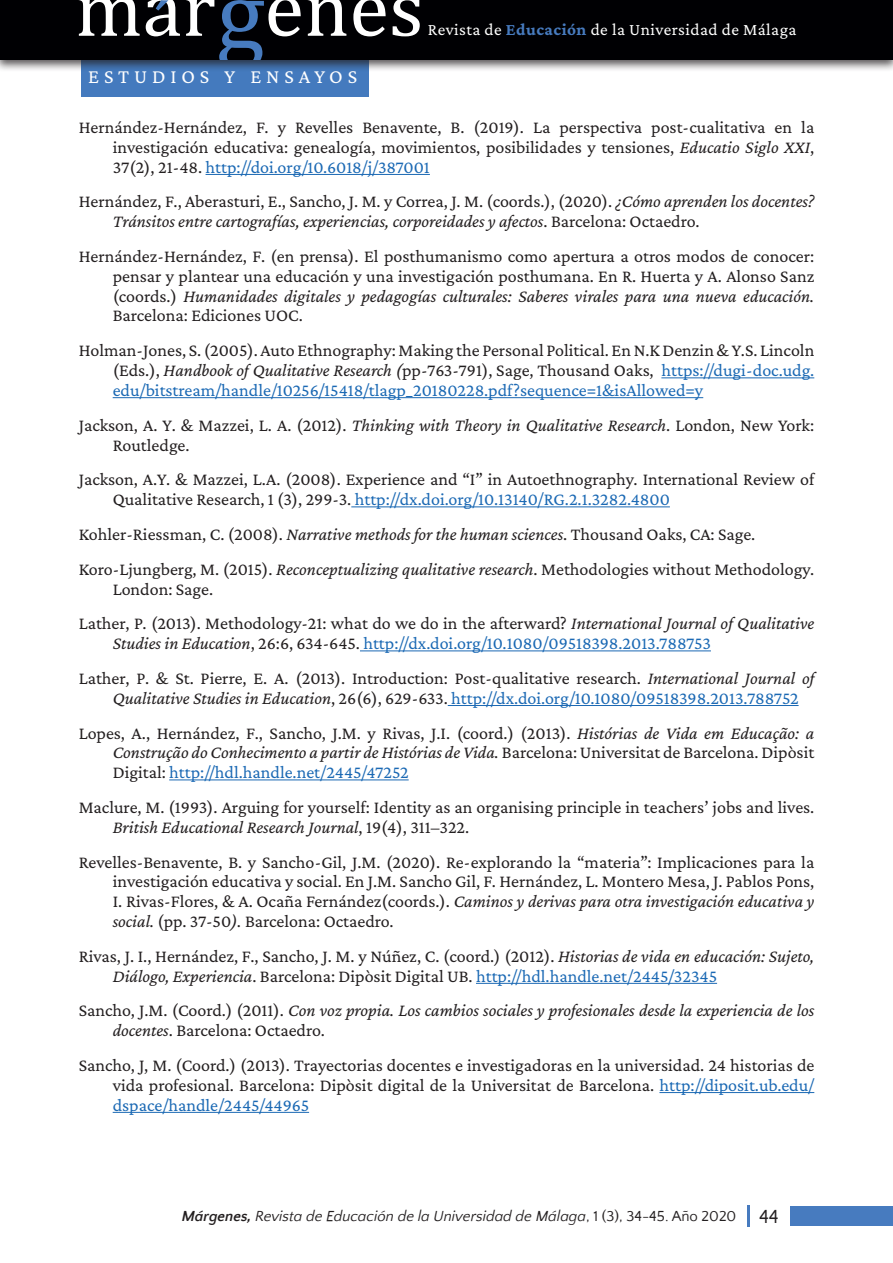
<style>
.page{position:relative;width:893px;height:1263px;background:#fff}
.page>*{position:absolute;margin:0;border:0;box-sizing:border-box;transform-origin:0 0}
.t1{font:20.25px "Crimson Pro";letter-spacing:.24em;color:#fff}
.t2{font:18px/19.8px "Crimson Pro";color:#231f20}
.t3{font:italic 18px/19.8px "Crimson Pro";color:#231f20}
.t4{font:17.25px "Crimson Pro";letter-spacing:.025em;color:#fff}
.t5{font:italic 15px "Quattrocento Sans";color:#231f20}
.s1{font-weight:700;color:#477bbf}
.s2{font-style:italic}
.s3{color:#1b69b4}
.s4{font-style:normal}
.s5{font-style:normal;color:#1b69b4}
.s6{font-weight:700}
.s7{font-style:normal;font-size:19.5px}
</style>
<div class="page">
<div style="left:81px;top:55px;width:288px;height:42px;background:#447abe"></div>
<div style="left:0;top:0;width:893px;height:72px;background:#231f20;opacity:.75"></div>
<div style="left:0;top:0;width:893px;height:60px;background:#000003"></div>
<svg style="left:78px;top:0;width:62px;height:36px"></svg>
<svg style="left:307px;top:0;width:39px;height:36px"></svg>
<svg style="left:353px;top:0;width:33px;height:36px"></svg>
<svg style="left:393px;top:0;width:27px;height:36px"></svg>
<svg style="left:146px;top:0;width:155px;height:59px"></svg>
<hr style="left:747px;top:1205px;width:3px;height:22px;background:#477bbf">
<div style="left:791px;top:1206px;width:102px;height:20px;background:#477bbf"></div>
<hr style="left:206px;top:174px;width:224px;height:1px;background:#1b69b4">
<hr style="left:661px;top:377px;width:153px;height:1px;background:#1b69b4">
<hr style="left:113px;top:397px;width:590px;height:1px;background:#1b69b4">
<hr style="left:351px;top:506px;width:319px;height:1px;background:#1b69b4">
<hr style="left:360px;top:650px;width:351px;height:1px;background:#1b69b4">
<hr style="left:448px;top:705px;width:351px;height:1px;background:#1b69b4">
<hr style="left:169px;top:779px;width:240px;height:1px;background:#1b69b4">
<hr style="left:476px;top:983px;width:241px;height:1px;background:#1b69b4">
<hr style="left:659px;top:1092px;width:155px;height:1px;background:#1b69b4">
<hr style="left:113px;top:1112px;width:196px;height:1px;background:#1b69b4">
<p class="t1" style="left:88px;top:64px;width:270px">ESTUDIOS Y ENSAYOS</p>
<p class="t4" style="left:428px;top:18px;width:370px">Revista de <span class="s1">Educación</span> de la Universidad de Málaga</p>
<p class="t2" style="left:113px;top:117px;width:703px;text-align:justify;text-indent:-34px">Hernández-Hernández, F. y Revelles Benavente, B. (2019). La perspectiva post-cualitativa en la investigación educativa: genealogía, movimientos, posibilidades y tensiones, <span class="s2">Educatio Siglo XXI</span>, 37(2), 21-48. <span class="s3">http://doi.org/10.6018/j/387001</span></p>
<p class="t2" style="left:113px;top:191px;width:703px;text-indent:-34px">Hernández, F., Aberasturi, E., Sancho, J. M. y Correa, J. M. (coords.), (2020). <span class="s2">¿Cómo aprenden los docentes?<br>Tránsitos entre cartografías, experiencias, corporeidades y afectos</span>. Barcelona: Octaedro.</p>
<p class="t2" style="left:113px;top:246px;width:703px;text-align:justify;text-indent:-34px">Hernández-Hernández, F. (en prensa). El posthumanismo como apertura a otros modos de conocer: pensar y plantear una educación y una investigación posthumana. En R. Huerta y A. Alonso Sanz (coords.) <span class="s2">Humanidades digitales y pedagogías culturales: Saberes virales para una nueva educación.<br></span>Barcelona: Ediciones UOC.</p>
<p class="t2" style="left:113px;top:340px;width:703px;text-align:justify;text-indent:-34px">Holman-Jones, S. (2005). Auto Ethnography: Making the Personal Political. En N.K Denzin &amp; Y.S. Lincoln (Eds.), <span class="s2">Handbook of Qualitative Research (</span>pp-763-791), Sage, Thousand Oaks, <span class="s3">https://dugi-doc.udg. edu/bitstream/handle/10256/15418/tlagp_20180228.pdf?sequence=1&amp;isAllowed=y</span></p>
<p class="t2" style="left:113px;top:415px;width:703px;text-indent:-34px">Jackson, A. Y. &amp; Mazzei, L. A. (2012). <span class="s2">Thinking with Theory in Qualitative Research</span>. London, New York:<br>Routledge.</p>
<p class="t2" style="left:113px;top:469px;width:703px;text-indent:-34px">Jackson, A.Y. &amp; Mazzei, L.A. (2008). Experience and “I” in Autoethnography. International Review of<br>Qualitative Research, 1 (3), 299-3. <span class="s3">http://dx.doi.org/10.13140/RG.2.1.3282.4800</span></p>
<p class="t2" style="left:79px;top:516px;width:737px;line-height:34.8px">Kohler-Riessman, C. (2008). <span class="s2">Narrative methods for the human sciences</span>. Thousand Oaks, CA: Sage.<br>Koro-Ljungberg, M. (2015). <span class="s2">Reconceptualizing qualitative research</span>. Methodologies without Methodology.</p>
<p class="t2" style="left:79px;top:571px;width:737px;line-height:34.8px;text-indent:34px">London: Sage.<br>Lather, P. (2013). Methodology-21: what do we do in the afterward? <span class="s2">International Journal of Qualitative</span></p>
<p class="t2" style="left:79px;top:625px;width:737px;line-height:34.8px;text-indent:34px"><span class="s2">Studies in Education</span>, 26:6, 634-645. <span class="s3">http://dx.doi.org/10.1080/09518398.2013.788753<br></span>Lather, P. &amp; St. Pierre, E. A. (2013). Introduction: Post-qualitative research. <span class="s2">International Journal of</span></p>
<p class="t2" style="left:79px;top:680px;width:737px;line-height:34.8px;text-indent:34px"><span class="s2">Qualitative Studies in Education</span>, 26(6), 629-633. <span class="s3">http://dx.doi.org/10.1080/09518398.2013.788752<br></span>Lopes, A., Hernández, F., Sancho, J.M. y Rivas, J.I. (coord.) (2013). <span class="s2">Histórias de Vida em Educação: a</span></p>
<p class="t3" style="left:113px;top:742px;width:703px">Construção do Conhecimento a partir de Histórias de Vida. <span class="s4">Barcelona: Universitat de Barcelona. Dipòsit<br>Digital:</span> <span class="s5">http://hdl.handle.net/2445/47252</span></p>
<p class="t2" style="left:113px;top:797px;width:703px;text-indent:-34px">Maclure, M. (1993). Arguing for yourself: Identity as an organising principle in teachers’ jobs and lives.<br><span class="s2">British Educational Research Journal</span>, 19(4), 311–322.</p>
<p class="t2" style="left:113px;top:851px;width:703px;text-align:justify;text-indent:-34px">Revelles-Benavente, B. y Sancho-Gil, J.M. (2020). Re-explorando la “materia”: Implicaciones para la investigación educativa y social. En J.M. Sancho Gil, F. Hernández, L. Montero Mesa, J. Pablos Pons, I. Rivas-Flores, &amp; A. Ocaña Fernández(coords.). <span class="s2">Caminos y derivas para otra investigación educativa y social.</span> (pp. 37-50<span class="s2">).</span> Barcelona: Octaedro.</p>
<p class="t2" style="left:113px;top:946px;width:703px;text-indent:-34px">Rivas, J. I., Hernández, F., Sancho, J. M. y Núñez, C. (coord.) (2012). <span class="s2">Historias de vida en educación: Sujeto,<br>Diálogo, Experiencia</span>. Barcelona: Dipòsit Digital UB. <span class="s3">http://hdl.handle.net/2445/32345</span></p>
<p class="t3" style="left:113px;top:1000px;width:703px;text-indent:-34px"><span class="s4">Sancho, J.M. (Coord.) (2011).</span> Con voz propia. Los cambios sociales y profesionales desde la experiencia de los docentes<span class="s4">. Barcelona: Octaedro.</span></p>
<p class="t2" style="left:113px;top:1055px;width:703px;text-align:justify;text-indent:-34px">Sancho, J, M. (Coord.) (2013). Trayectorias docentes e investigadoras en la universidad. 24 historias de vida profesional. Barcelona: Dipòsit digital de la Universitat de Barcelona. <span class="s3">http://diposit.ub.edu/ dspace/handle/2445/44965</span></p>
<p class="t5" style="left:182px;top:1208px;width:598px"><span class="s6">Márgenes,</span> Revista de Educación de la Universidad de Málaga<span class="s4">, 1 (3), 34-45. Año 2020</span> <span class="s7">44</span></p>
</div>
